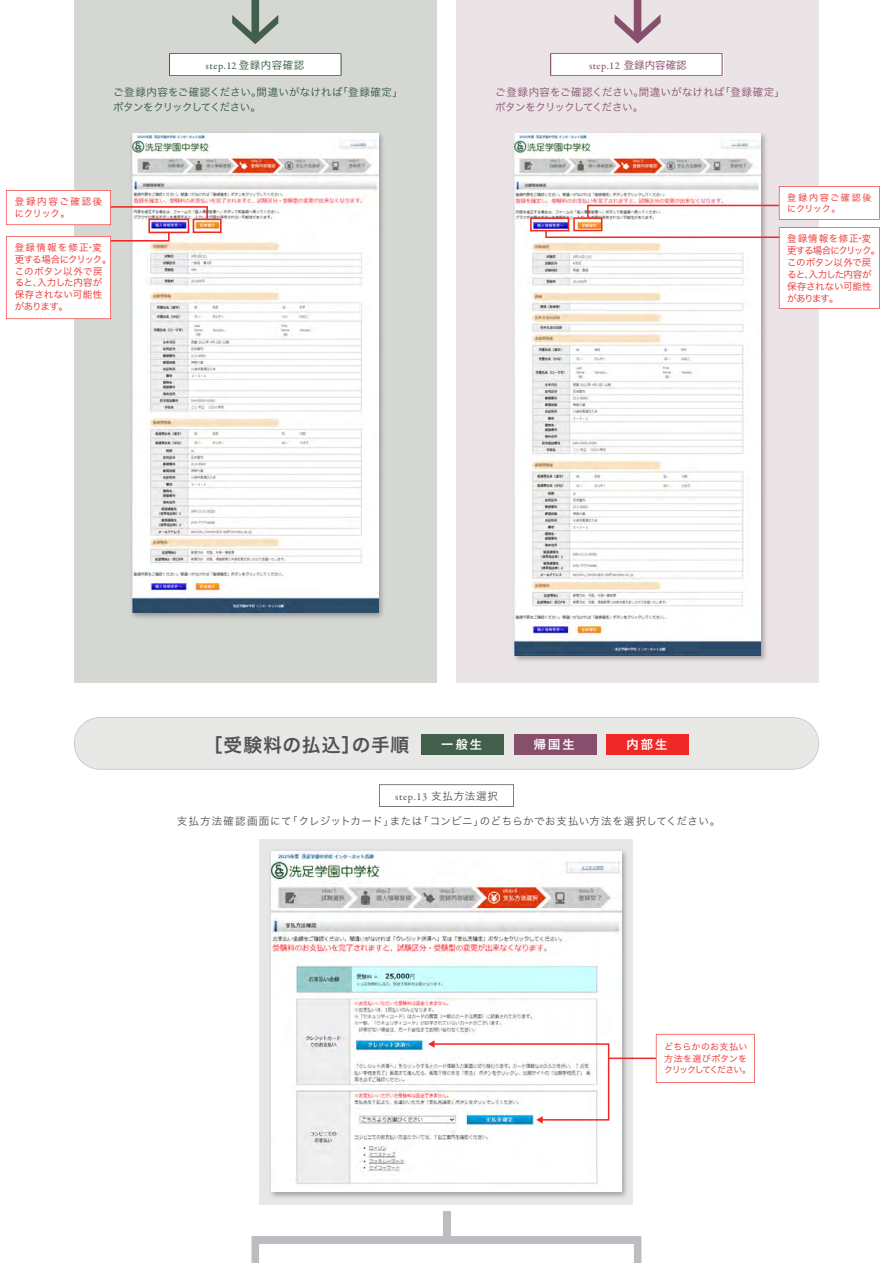
<style>
.page{position:relative;width:893px;height:1263px;background:#fff}
.page>*{position:absolute;margin:0;border:0;box-sizing:border-box;transform-origin:0 0}
.t1{font:18.75px "Hira Kaku Pro W6";letter-spacing:.04em;color:#515254}
.t2{font:12.3px "Hira Kaku Pro W6";letter-spacing:.16em;color:#fff}
.t3{font:10.5px "Hira Kaku Pro W3";letter-spacing:.04em;color:#515254}
.t4{font:10.5px/14.9px "Hira Kaku Pro W3";letter-spacing:-.02em;color:#305640}
.t5{font:10.5px/14.9px "Hira Kaku Pro W3";letter-spacing:-.02em;color:#874f6c}
.t6{font:10.5px "Garamond Premr Pro";letter-spacing:.06em;color:#305640}
.t7{font:10.5px "Garamond Premr Pro";letter-spacing:.035em;color:#7f4163}
.t8{font:10.5px "Garamond Premr Pro";letter-spacing:.06em;color:#515254}
.t9{font:9.6px/11.9px "Hira Kaku Pro W3";letter-spacing:-.02em;color:#ee2928}
.t10{font:9.6px/11.9px "Hira Kaku Pro W3";letter-spacing:-.045em;color:#ee2928}
.t11{font:9.6px/11.9px "Hira Kaku Pro W3";letter-spacing:.165em;color:#ee2928}
.t12{font:9.15px/11.4px "Hira Kaku Pro W3";letter-spacing:.165em;color:#ee2928}
.t13{font:9px/11.2px "Hira Kaku Pro W3";letter-spacing:-.005em;color:#ee2928}
.s1{font-family:"Hira Kaku Pro W3"}
</style>
<div class="page">
<div style="left:74px;top:0;width:363px;height:682px;background:#d5d7d2"></div>
<div style="left:456px;top:0;width:363px;height:682px;background:#ebe4e7"></div>
<img style="left:132px;top:133px;width:251px;height:485px">
<img style="left:133px;top:133px;width:245px;height:480px">
<svg style="left:6px;top:190px;width:203px;height:35px"></svg>
<svg style="left:6px;top:231px;width:164px;height:88px"></svg>
<div style="left:193px;top:219px;width:29px;height:14px;border:2px solid #ee2928"></div>
<div style="left:148px;top:219px;width:41px;height:14px;border:2px solid #ee2928"></div>
<img style="left:514px;top:133px;width:252px;height:528px">
<img style="left:515px;top:133px;width:245px;height:522px">
<svg style="left:586px;top:186px;width:294px;height:34px"></svg>
<svg style="left:545px;top:227px;width:335px;height:82px"></svg>
<div style="left:573px;top:217px;width:29px;height:14px;border:2px solid #ee2928"></div>
<div style="left:530px;top:217px;width:39px;height:14px;border:2px solid #ee2928"></div>
<svg style="left:614px;top:0;width:47px;height:44px"></svg>
<svg style="left:232px;top:0;width:46px;height:44px"></svg>
<svg style="left:169px;top:53px;width:172px;height:23px;background:#eff2f0"></svg>
<svg style="left:550px;top:53px;width:173px;height:23px;background:#f4f0f2"></svg>
<div style="left:74px;top:717px;width:745px;height:53px;background:#e8e8e7"></div>
<div style="left:421px;top:734px;width:83px;height:21px;background:#415f4a"></div>
<div style="left:514px;top:734px;width:82px;height:21px;background:#874f6c"></div>
<svg style="left:379px;top:784px;width:135px;height:23px"></svg>
<div style="left:259px;top:838px;width:374px;height:366px;background:#e6e7e9"></div>
<img style="left:271px;top:851px;width:360px;height:346px">
<img style="left:271px;top:851px;width:350px;height:341px">
<svg style="left:428px;top:1040px;width:182px;height:83px;background:#eeebed"></svg>
<svg style="left:656px;top:1034px;width:99px;height:49px"></svg>
<hr style="left:609px;top:1057px;width:47px;height:2px;background:#ee2928">
<div style="left:252px;top:1236px;width:387px;height:8px;background:#bcbdc0"></div>
<div style="left:443px;top:1211px;width:7px;height:33px;background:#bcbdc0"></div>
<div style="left:607px;top:734px;width:82px;height:21px;background:#ee2928"></div>
<svg style="left:251px;top:1236px;width:8px;height:27px"></svg>
<svg style="left:634px;top:1236px;width:8px;height:27px"></svg>
<p class="t6" style="left:205px;top:59px;width:101px">step.12 <span class="s1">登録内容確認</span></p>
<p class="t7" style="left:589px;top:59px;width:99px">step.12 <span class="s1">登録内容確認</span></p>
<p class="t4" style="left:113px;top:84px;width:291px">ご登録内容をご確認ください。間違いがなければ「登録確定」ボタンをクリックしてください。</p>
<p class="t5" style="left:495px;top:84px;width:291px">ご登録内容をご確認ください。間違いがなければ「登録確定」ボタンをクリックしてください。</p>
<p class="t11" style="left:15px;top:195px;width:89px">登録内容ご確認後にクリック。</p>
<p class="t9" style="left:15px;top:240px;width:98px">登録情報を修正・変更する場合にクリック。このボタン以外で戻ると、入力した内容が保存されない可能性があります。</p>
<p class="t12" style="left:787px;top:191px;width:86px">登録内容ご確認後にクリック。</p>
<p class="t10" style="left:787px;top:232px;width:95px">登録情報を修正・変更する場合にクリック。このボタン以外で戻ると、入力した内容が保存されない可能性があります。</p>
<h1 class="t1" style="left:204px;top:728px;width:207px">［受験料の払込］の手順</h1>
<p class="t2" style="left:441px;top:733px;width:42px">一般生</p>
<p class="t2" style="left:534px;top:733px;width:42px">帰国生</p>
<p class="t8" style="left:395px;top:790px;width:104px">step.13 <span class="s1">支払方法選択</span></p>
<p class="t2" style="left:627px;top:733px;width:42px">内部生</p>
<p class="t3" style="left:177px;top:812px;width:545px">支払方法確認画面にて「クレジットカード」または「コンビニ」のどちらかでお支払い方法を選択してください。</p>
<p class="t13" style="left:664px;top:1041px;width:88px">どちらかのお支払い方法を選びボタンをクリックしてください。</p>
</div>
